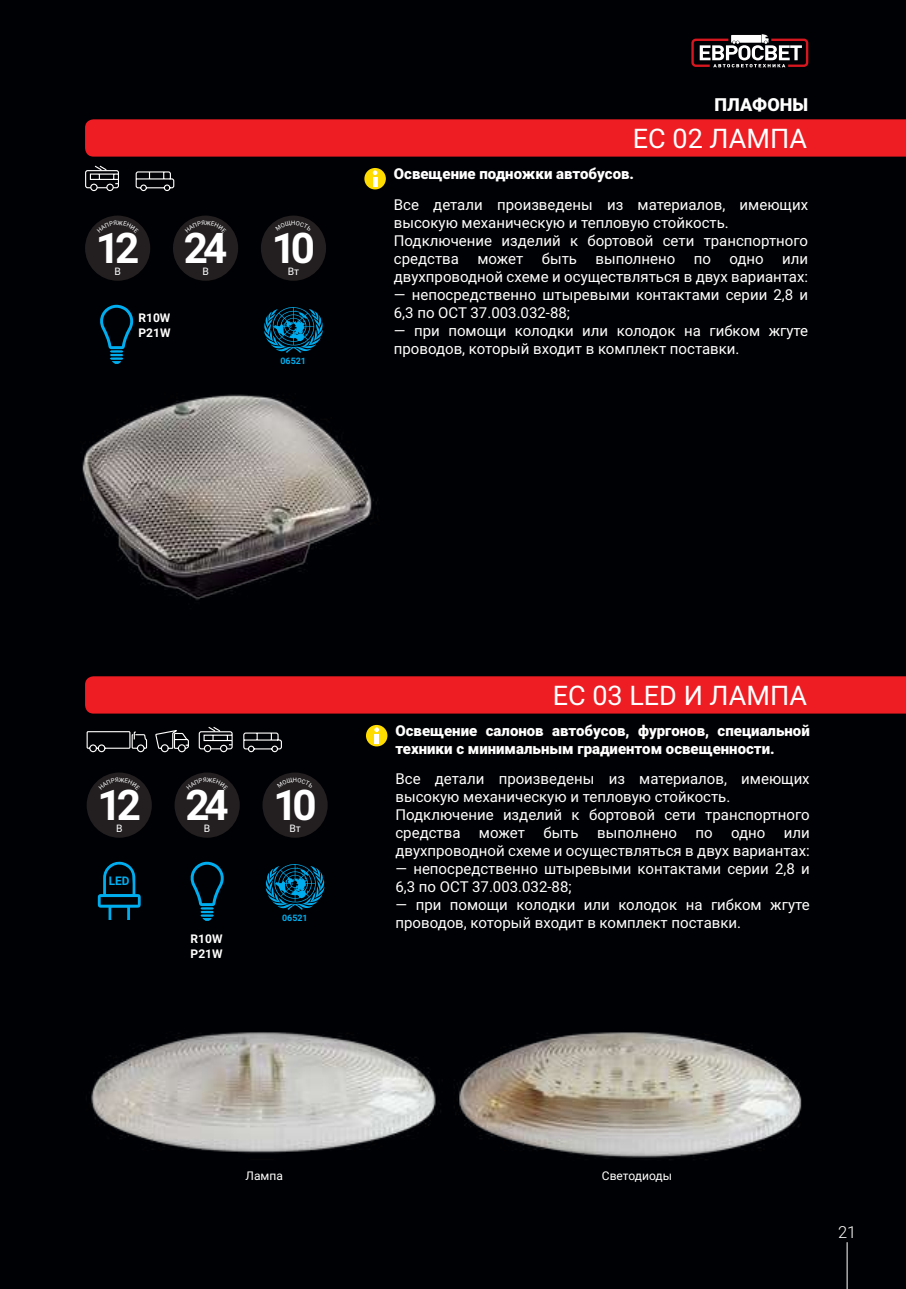
<style>
.page{position:relative;width:906px;height:1289px;background:#fff}
.page>*{position:absolute;margin:0;border:0;box-sizing:border-box;transform-origin:0 0}
.t1{font:700 42.3px "Roboto";letter-spacing:-.12em;color:#fff}
.t2{font:27px "Roboto";color:#fff}
.t3{font:900 18px "Roboto";color:#fff}
.t4{font:300 16.5px "Roboto";color:#fff}
.t5{font:15px/18px "Roboto";color:#fff}
.t6{font:900 15px/18px "Roboto";color:#fff}
.t7{font:700 12px/14.4px "Roboto";color:#fff}
.t8{font:12px "Roboto";color:#fff}
.t9{font:700 11.85px "Roboto";color:#00aeef}
.t10{font:10.35px "Roboto";color:#fff}
.t11{font:700 8.85px "Roboto";color:#00aeef}
</style>
<div class="page">
<div style="left:0;top:0;width:906px;height:1288px;background:#000104"></div>
<hr style="left:846px;top:1242px;width:1px;height:46px;background:#fff">
<svg style="left:691px;top:34px;width:118px;height:34px"></svg>
<img style="left:82px;top:394px;width:295px;height:206px">
<div style="left:85px;top:119px;width:821px;height:38px;background:#ee1d23"></div>
<div style="left:85px;top:215px;width:65px;height:66px;background:#231f20;border-radius:50%"></div>
<div style="left:173px;top:215px;width:65px;height:66px;background:#231f20;border-radius:50%"></div>
<div style="left:261px;top:215px;width:65px;height:66px;background:#231f20;border-radius:50%"></div>
<svg style="left:264px;top:307px;width:59px;height:46px"></svg>
<div style="left:364px;top:168px;width:22px;height:21px;background:#ffdc01;border-radius:50%"></div>
<svg style="left:373px;top:170px;width:4px;height:5px"></svg>
<hr style="left:373px;top:177px;width:4px;height:10px;background:#fff">
<svg style="left:100px;top:305px;width:34px;height:59px"></svg>
<svg style="left:135px;top:171px;width:40px;height:21px"></svg>
<svg style="left:85px;top:165px;width:34px;height:27px"></svg>
<div style="left:85px;top:676px;width:821px;height:37px;background:#ee1d23"></div>
<img style="left:91px;top:1032px;width:350px;height:121px">
<img style="left:459px;top:1032px;width:343px;height:126px">
<div style="left:87px;top:772px;width:65px;height:65px;background:#231f20;border-radius:50%"></div>
<div style="left:175px;top:772px;width:65px;height:65px;background:#231f20;border-radius:50%"></div>
<div style="left:262px;top:772px;width:66px;height:65px;background:#231f20;border-radius:50%"></div>
<svg style="left:265px;top:864px;width:59px;height:45px"></svg>
<div style="left:366px;top:725px;width:21px;height:21px;background:#ffdc01;border-radius:50%"></div>
<svg style="left:374px;top:727px;width:5px;height:5px"></svg>
<div style="left:374px;top:733px;width:5px;height:10px;background:#fff"></div>
<svg style="left:190px;top:861px;width:34px;height:59px"></svg>
<svg style="left:86px;top:731px;width:62px;height:21px"></svg>
<svg style="left:155px;top:730px;width:34px;height:22px"></svg>
<svg style="left:243px;top:732px;width:39px;height:20px"></svg>
<svg style="left:198px;top:726px;width:35px;height:26px"></svg>
<svg style="left:98px;top:861px;width:43px;height:59px"></svg>
<h1 class="t1" style="left:96px;top:218px;width:45px">12</h1>
<p class="t10" style="left:114px;top:264px;width:8px">В</p>
<h1 class="t1" style="left:184px;top:218px;width:45px">24</h1>
<p class="t10" style="left:202px;top:264px;width:8px">В</p>
<p class="t7" style="left:138px;top:310px;width:34px">R10W<br>P21W</p>
<h1 class="t1" style="left:272px;top:218px;width:45px">10</h1>
<p class="t10" style="left:288px;top:264px;width:13px">Вт</p>
<p class="t11" style="left:280px;top:354px;width:27px">06521</p>
<p class="t3" style="left:714px;top:92px;width:95px">ПЛАФОНЫ</p>
<h2 class="t2" style="left:633px;top:120px;width:175px">ЕС 02 ЛАМПА</h2>
<p class="t6" style="left:394px;top:164px;width:242px">Освещение подножки автобусов.</p>
<p class="t5" style="left:394px;top:195px;width:416px">Все детали произведены из материалов, имеющих высокую механическую и тепловую стойкость.<br>Подключение изделий к бортовой сети транспортного средства может быть выполнено по одно или двухпроводной схеме и осуществляться в двух вариантах:</p>
<p class="t5" style="left:394px;top:285px;width:416px">— непосредственно штыревыми контактами серии 2,8 и<br>6,3 по ОСТ 37.003.032-88;</p>
<p class="t5" style="left:394px;top:321px;width:416px">— при помощи колодки или колодок на гибком жгуте проводов, который входит в комплект поставки.</p>
<h1 class="t1" style="left:98px;top:775px;width:45px">12</h1>
<p class="t10" style="left:116px;top:820px;width:8px">В</p>
<p class="t9" style="left:109px;top:872px;width:22px">LED</p>
<h1 class="t1" style="left:185px;top:775px;width:45px">24</h1>
<p class="t10" style="left:204px;top:820px;width:8px">В</p>
<p class="t7" style="left:191px;top:931px;width:34px">R10W<br>P21W</p>
<h1 class="t1" style="left:273px;top:775px;width:45px">10</h1>
<p class="t10" style="left:289px;top:820px;width:13px">Вт</p>
<p class="t11" style="left:282px;top:911px;width:27px">06521</p>
<h2 class="t2" style="left:553px;top:676px;width:256px">ЕС 03 LED И ЛАМПА</h2>
<p class="t6" style="left:395px;top:721px;width:416px">Освещение салонов автобусов, фургонов, специальной техники с минимальным градиентом освещенности.</p>
<p class="t5" style="left:395px;top:769px;width:416px">Все детали произведены из материалов, имеющих высокую механическую и тепловую стойкость.<br>Подключение изделий к бортовой сети транспортного средства может быть выполнено по одно или двухпроводной схеме и осуществляться в двух вариантах:</p>
<p class="t5" style="left:395px;top:859px;width:416px">— непосредственно штыревыми контактами серии 2,8 и<br>6,3 по ОСТ 37.003.032-88;</p>
<p class="t5" style="left:395px;top:895px;width:416px">— при помощи колодки или колодок на гибком жгуте проводов, который входит в комплект поставки.</p>
<p class="t8" style="left:246px;top:1167px;width:39px">Лампа</p>
<p class="t8" style="left:602px;top:1167px;width:72px">Светодиоды</p>
<p class="t4" style="left:838px;top:1220px;width:20px">21</p>
</div>
